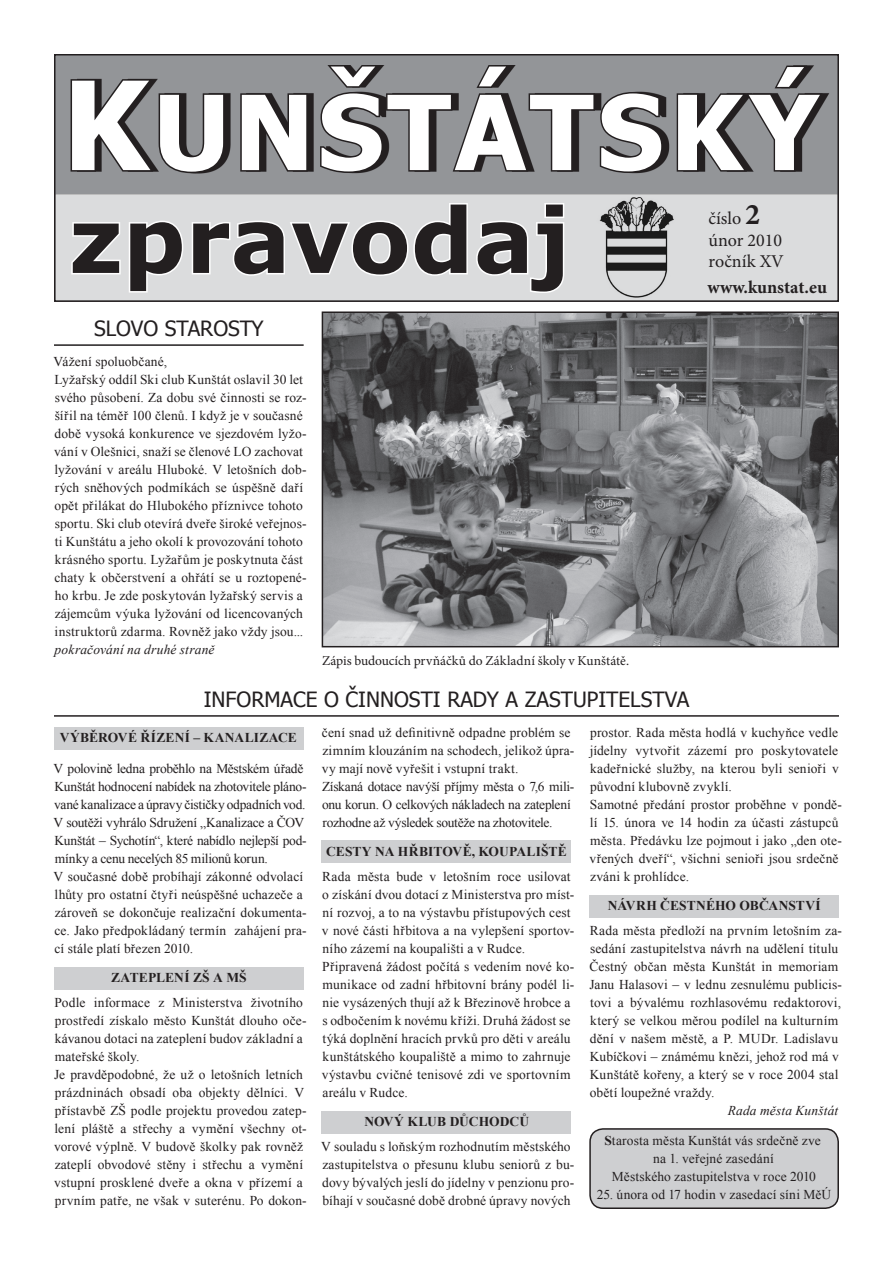
<style>
.page{position:relative;width:893px;height:1263px;background:#fff}
.page>*{position:absolute;margin:0;border:0;box-sizing:border-box;transform-origin:0 0}
.t1{font:700 103.5px "Tahoma";letter-spacing:.04em;color:#fff}
.t2{font:700 90px "Verdana";color:#231f20}
.RUBRIKY{font:21px "Tahoma";color:#231f20}
.záhlaví{font:18px "Minion Pro";color:#231f20}
.t3{font:700 18px "Minion Pro";color:#231f20}
.první_odstavec{font:13.5px/18px "Times New Roman";letter-spacing:.01em;color:#231f20}
.první_odstavec-2{font:13.5px/18px "Times New Roman";letter-spacing:-.02em;color:#231f20}
.první_odstavec-3{font:700 13.5px "Times New Roman";letter-spacing:.01em;color:#231f20}
.první_odstavec-4{font:13.5px "Minion Pro";color:#231f20}
.první_odstavec-5{font:italic 13.5px "Times New Roman";letter-spacing:.01em;color:#231f20}
.s1{font-size:123px}
.s2{font-weight:700;font-size:30px}
.s3{font-weight:700}
</style>
<div class="page">
<div style="left:55px;top:194px;width:783px;height:107px;background:#dbdcdd"></div>
<svg style="left:71px;top:222px;width:493px;height:71px"></svg>
<hr style="left:54px;top:715px;width:785px;height:2px;background:#231f20">
<hr style="left:54px;top:344px;width:250px;height:2px;background:#231f20">
<div style="left:54px;top:54px;width:785px;height:140px;background:#939598"></div>
<svg style="left:77px;top:93px;width:759px;height:143px"></svg>
<svg style="left:70px;top:78px;width:156px;height:97px"></svg>
<svg style="left:239px;top:93px;width:70px;height:80px"></svg>
<svg style="left:319px;top:65px;width:345px;height:110px"></svg>
<svg style="left:675px;top:65px;width:150px;height:108px"></svg>
<img style="left:596px;top:198px;width:81px;height:100px">
<div style="left:54px;top:54px;width:785px;height:248px;border:2px solid #231f20"></div>
<div style="left:322px;top:1111px;width:249px;height:23px;background:#cecfd1"></div>
<div style="left:54px;top:727px;width:250px;height:23px;background:#cecfd1"></div>
<div style="left:54px;top:967px;width:250px;height:22px;background:#cecfd1"></div>
<div style="left:590px;top:1129px;width:248px;height:79px;background:#cecfd1;border-radius:13px"></div>
<div style="left:589px;top:1128px;width:250px;height:81px;border:2px solid #231f20;border-radius:13px"></div>
<div style="left:322px;top:840px;width:249px;height:23px;background:#cecfd1"></div>
<div style="left:589px;top:895px;width:250px;height:22px;background:#cecfd1"></div>
<img style="left:325px;top:314px;width:511px;height:330px">
<div style="left:322px;top:311px;width:517px;height:336px;border:2px solid #231f20"></div>
<p class="t1" style="left:63px;top:60px;width:758px"><span class="s1">K</span>UNŠTÁTSKÝ</p>
<p class="t2" style="left:69px;top:183px;width:503px">zpravodaj</p>
<p class="RUBRIKY" style="left:94px;top:315px;width:171px">SLOVO STAROSTY</p>
<p class="první_odstavec" style="left:54px;top:353px;width:115px">Vážení spoluobčané,</p>
<p class="první_odstavec" style="left:54px;top:371px;width:254px">Lyžařský oddíl Ski club Kunštát oslavil 30 let svého působení. Za dobu své činnosti se roz&shy;šířil na téměř 100 členů. I když je v současné době vysoká konkurence ve sjezdovém lyžo&shy;vání v Olešnici, snaží se členové LO zachovat lyžování v areálu Hluboké. V letošních dob&shy;rých sněhových podmíkách se úspěšně daří opět přilákat do Hlubokého příznivce tohoto sportu. Ski club otevírá dveře široké veřejnos&shy;ti Kunštátu a jeho okolí k provozování tohoto krásného sportu. Lyžařům je poskytnuta část chaty k občerstvení a ohřátí se u roztopené&shy;ho krbu. Je zde poskytován lyžařský servis a zájemcům výuka lyžování od licencovaných instruktorů zdarma. Rovněž jako vždy jsou...</p>
<p class="první_odstavec-5" style="left:55px;top:641px;width:161px">pokračování na druhé straně</p>
<p class="první_odstavec-4" style="left:322px;top:651px;width:309px">Zápis budoucích prvňáčků do Základní školy v Kunštátě.</p>
<p class="RUBRIKY" style="left:204px;top:685px;width:487px">INFORMACE O ČINNOSTI RADY A ZASTUPITELSTVA</p>
<p class="záhlaví" style="left:709px;top:206px;width:53px">číslo <span class="s2">2</span></p>
<p class="záhlaví" style="left:709px;top:228px;width:75px">únor 2010</p>
<p class="záhlaví" style="left:709px;top:250px;width:77px">ročník XV</p>
<p class="t3" style="left:708px;top:274px;width:121px">www.kunstat.eu</p>
<p class="první_odstavec-3" style="left:60px;top:728px;width:239px">VÝBĚROVÉ ŘÍZENÍ – KANALIZACE</p>
<p class="první_odstavec-2" style="left:54px;top:759px;width:255px">V polovině ledna proběhlo na Městském úřadě Kunštát hodnocení nabídek na zhotovitele pláno&shy;vané kanalizace a úpravy čističky odpadních vod.<br>V soutěži vyhrálo Sdružení „Kanalizace a ČOV Kunštát – Sychotín“, které nabídlo nejlepší pod&shy;mínky a cenu necelých 85 milionů korun.</p>
<p class="první_odstavec" style="left:54px;top:867px;width:255px">V současné době probíhají zákonné odvolací lhůty pro ostatní čtyři neúspěšné uchazeče a zároveň se dokončuje realizační dokumenta&shy;ce. Jako předpokládaný termín zahájení pra&shy;cí stále platí březen 2010.</p>
<p class="první_odstavec-3" style="left:111px;top:968px;width:137px">ZATEPLENÍ ZŠ A MŠ</p>
<p class="první_odstavec" style="left:55px;top:993px;width:254px">Podle informace z Ministerstva životního prostředí získalo město Kunštát dlouho oče&shy;kávanou dotaci na zateplení budov základní a mateřské školy.</p>
<p class="první_odstavec" style="left:54px;top:1065px;width:254px">Je pravděpodobné, že už o letošních letních prázdninách obsadí oba objekty dělníci. V přístavbě ZŠ podle projektu provedou zatep&shy;lení pláště a střechy a vymění všechny ot&shy;vorové výplně. V budově školky pak rovněž zateplí obvodové stěny i střechu a vymění vstupní prosklené dveře a okna v přízemí a prvním patře, ne však v suterénu. Po dokon-</p>
<p class="první_odstavec" style="left:322px;top:723px;width:254px">čení snad už definitivně odpadne problém se zimním klouzáním na schodech, jelikož úpra&shy;vy mají nově vyřešit i vstupní trakt.</p>
<p class="první_odstavec-2" style="left:322px;top:777px;width:254px">Získaná dotace navýší příjmy města o 7,6 mili&shy;onu korun. O celkových nákladech na zateplení rozhodne až výsledek soutěže na zhotovitele.</p>
<p class="první_odstavec-3" style="left:326px;top:842px;width:242px">CESTY NA HŘBITOVĚ, KOUPALIŠTĚ</p>
<p class="první_odstavec" style="left:322px;top:867px;width:254px">Rada města bude v letošním roce usilovat o získání dvou dotací z Ministerstva pro míst&shy;ní rozvoj, a to na výstavbu přístupových cest v nové části hřbitova a na vylepšení sportov&shy;ního zázemí na koupališti a v Rudce.</p>
<p class="první_odstavec" style="left:322px;top:957px;width:254px">Připravená žádost počítá s vedením nové ko&shy;munikace od zadní hřbitovní brány podél li&shy;nie vysázených thují až k Březinově hrobce a s odbočením k novému kříži. Druhá žádost se týká doplnění hracích prvků pro děti v areálu kunštátského koupaliště a mimo to zahrnuje výstavbu cvičné tenisové zdi ve sportovním areálu v Rudce.</p>
<p class="první_odstavec-3" style="left:364px;top:1112px;width:166px">NOVÝ KLUB DŮCHODCŮ</p>
<p class="první_odstavec" style="left:321px;top:1137px;width:255px">V souladu s loňským rozhodnutím městského zastupitelstva o přesunu klubu seniorů z bu&shy;dovy bývalých jeslí do jídelny v penzionu pro&shy;bíhají v současné době drobné úpravy nových</p>
<p class="první_odstavec" style="left:590px;top:723px;width:251px;text-align:justify">prostor. Rada města hodlá v kuchyňce vedle jídelny vytvořit zázemí pro poskytovatele kadeřnické služby, na kterou byli senioři v původní klubovně zvyklí.</p>
<p class="první_odstavec" style="left:589px;top:795px;width:254px">Samotné předání prostor proběhne v pondě&shy;lí 15. února ve 14 hodin za účasti zástupců města. Předávku lze pojmout i jako „den ote&shy;vřených dveří“, všichni senioři jsou srdečně zváni k prohlídce.</p>
<p class="první_odstavec-3" style="left:608px;top:896px;width:215px">NÁVRH ČESTNÉHO OBČANSTVÍ</p>
<p class="první_odstavec" style="left:589px;top:921px;width:254px">Rada města předloží na prvním letošním za&shy;sedání zastupitelstva návrh na udělení titulu Čestný občan města Kunštát in memoriam Janu Halasovi – v lednu zesnulému publicis&shy;tovi a bývalému rozhlasovému redaktorovi, který se velkou měrou podílel na kulturním dění v našem městě, a P. MUDr. Ladislavu Kubíčkovi – známému knězi, jehož rod má v Kunštátě kořeny, a který se v roce 2004 stal obětí loupežné vraždy.</p>
<p class="první_odstavec-5" style="left:728px;top:1101px;width:112px">Rada města Kunštát</p>
<p class="první_odstavec" style="left:604px;top:1131px;width:218px"><span class="s3">S</span>tarosta města Kunštát vás srdečně zve</p>
<p class="první_odstavec" style="left:653px;top:1149px;width:122px">na 1. veřejné zasedání</p>
<p class="první_odstavec" style="left:612px;top:1167px;width:205px">Městského zastupitelstva v roce 2010</p>
<p class="první_odstavec" style="left:597px;top:1185px;width:236px">25. února od 17 hodin v zasedací síni MěÚ</p>
</div>
